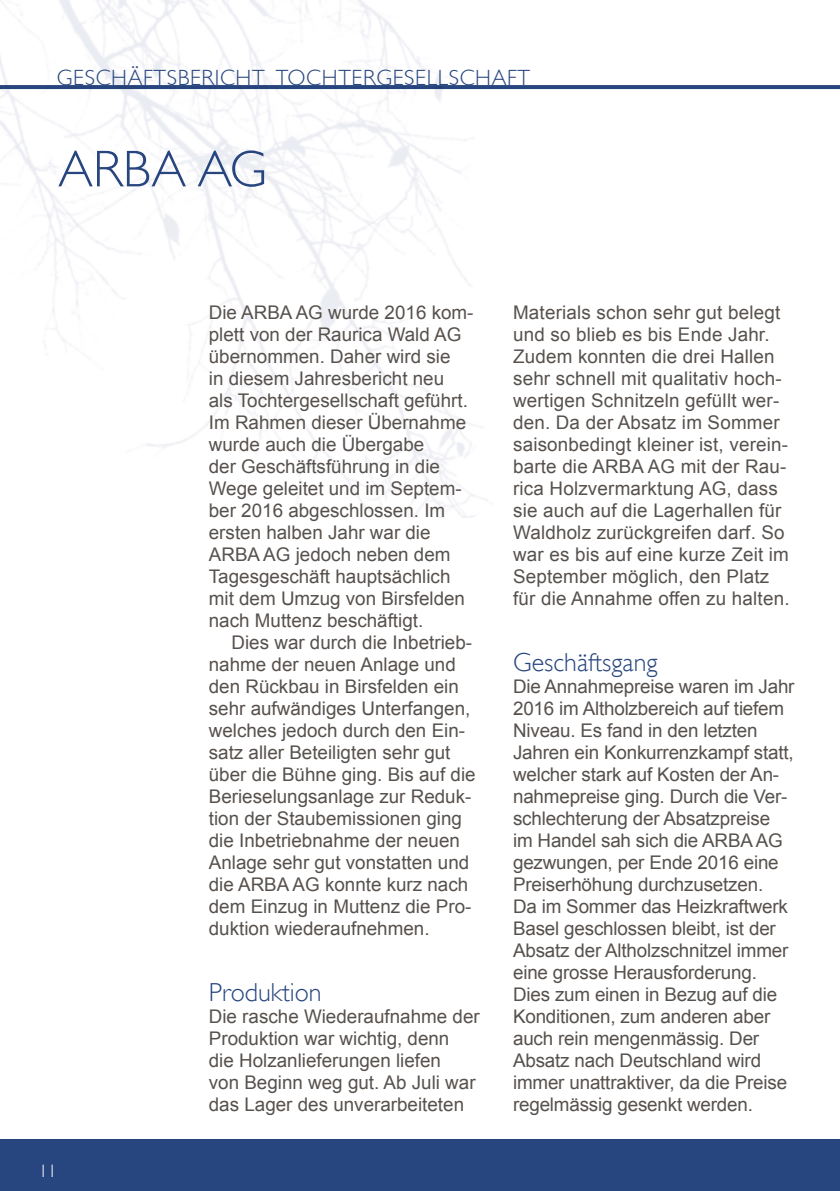
<style>
.page{position:relative;width:840px;height:1191px;background:#fff}
.page>*{position:absolute;margin:0;border:0;box-sizing:border-box;transform-origin:0 0}
.t1{font:300 52px "Gill Sans";color:#27457e}
.t2{font:300 26px "Gill Sans";color:#27457e}
.t3{font:300 22px "Gill Sans";letter-spacing:.03em;color:#27457e}
.t4{font:18.8px/22px "Arial";color:#57514d}
.t5{font:300 18px "Gill Sans";color:#fff}
</style>
<div class="page">
<div style="left:0;top:1139px;width:839px;height:52px;background:#27457e"></div>
<svg style="left:812px;top:85px;width:27px;height:4px"></svg>
<img style="left:0;top:0;width:812px;height:517px">
<p class="t3" style="left:57px;top:65px;width:474px">GESCHÄFTSBERICHT TOCHTERG ESELLSCHAFT</p>
<h1 class="t1" style="left:58px;top:139px;width:33px">ARBA</h1>
<h1 class="t1" style="left:197px;top:139px;width:71px">AG</h1>
<p class="t5" style="left:39px;top:1161px;width:19px">11</p>
<p class="t4" style="left:209px;top:301px;width:266px">Die ARBA AG wurde 2016 kom&shy;plett von der Raurica Wald AG übernommen. Daher wird sie<br>in diesem Jahresbericht neu<br>als Tochtergesellschaft geführt.<br>Im Rahmen dieser Übernahme wurde auch die Übergabe<br>der Geschäftsführung in die<br>Wege geleitet und im Septem&shy;ber 2016 abgeschlossen. Im ersten halben Jahr war die<br>ARBA AG jedoch neben dem<br>Tagesgeschäft hauptsächlich mit dem Umzug von Birsfelden nach Muttenz beschäftigt.</p>
<p class="t4" style="left:209px;top:631px;width:268px;text-indent:23px">Dies war durch die Inbetrieb&shy;nahme der neuen Anlage und den Rückbau in Birsfelden ein sehr aufwändiges Unterfangen, welches jedoch durch den Ein&shy;satz aller Beteiligten sehr gut über die Bühne ging. Bis auf die<br>Berieselungsanlage zur Reduk&shy;tion der Staubemissionen ging die Inbetriebnahme der neuen<br>Anlage sehr gut vonstatten und die ARBA AG konnte kurz nach dem Einzug in Muttenz die Pro&shy;duktion wiederaufnehmen.</p>
<h2 class="t2" style="left:209px;top:977px;width:114px">PRODUKTION</h2>
<p class="t4" style="left:209px;top:1005px;width:272px">Die rasche Wiederaufnahme der<br>Produktion war wichtig, denn<br>die Holzanlieferungen liefen<br>von Beginn weg gut. Ab Juli war das Lager des unverarbeiteten</p>
<p class="t4" style="left:513px;top:301px;width:278px">Materials schon sehr gut belegt und so blieb es bis Ende Jahr.<br>Zudem konnten die drei Hallen sehr schnell mit qualitativ hoch&shy;wertigen Schnitzeln gefüllt wer&shy;den. Da der Absatz im Sommer saisonbedingt kleiner ist, verein&shy;barte die ARBA AG mit der Rau&shy;rica Holzvermarktung AG, dass sie auch auf die Lagerhallen für<br>Waldholz zurückgreifen darf. So war es bis auf eine kurze Zeit im<br>September möglich, den Platz für die Annahme offen zu halten.</p>
<h2 class="t2" style="left:513px;top:647px;width:146px">GESCHÄFTSGANG</h2>
<p class="t4" style="left:513px;top:675px;width:283px">Die Annahmepreise waren im Jahr<br>2016 im Altholzbereich auf tiefem<br>Niveau. Es fand in den letzten<br>Jahren ein Konkurrenzkampf statt, welcher stark auf Kosten der An&shy;nahmepreise ging. Durch die Ver&shy;schlechterung der Absatzpreise im Handel sah sich die ARBA AG gezwungen, per Ende 2016 eine<br>Preiserhöhung durchzusetzen.<br>Da im Sommer das Heizkraftwerk<br>Basel geschlossen bleibt, ist der<br>Absatz der Altholzschnitzel immer eine grosse Herausforderung.<br>Dies zum einen in Bezug auf die<br>Konditionen, zum anderen aber auch rein mengenmässig. Der<br>Absatz nach Deutschland wird immer unattraktiver, da die Preise regelmässig gesenkt werden.</p>
</div>
